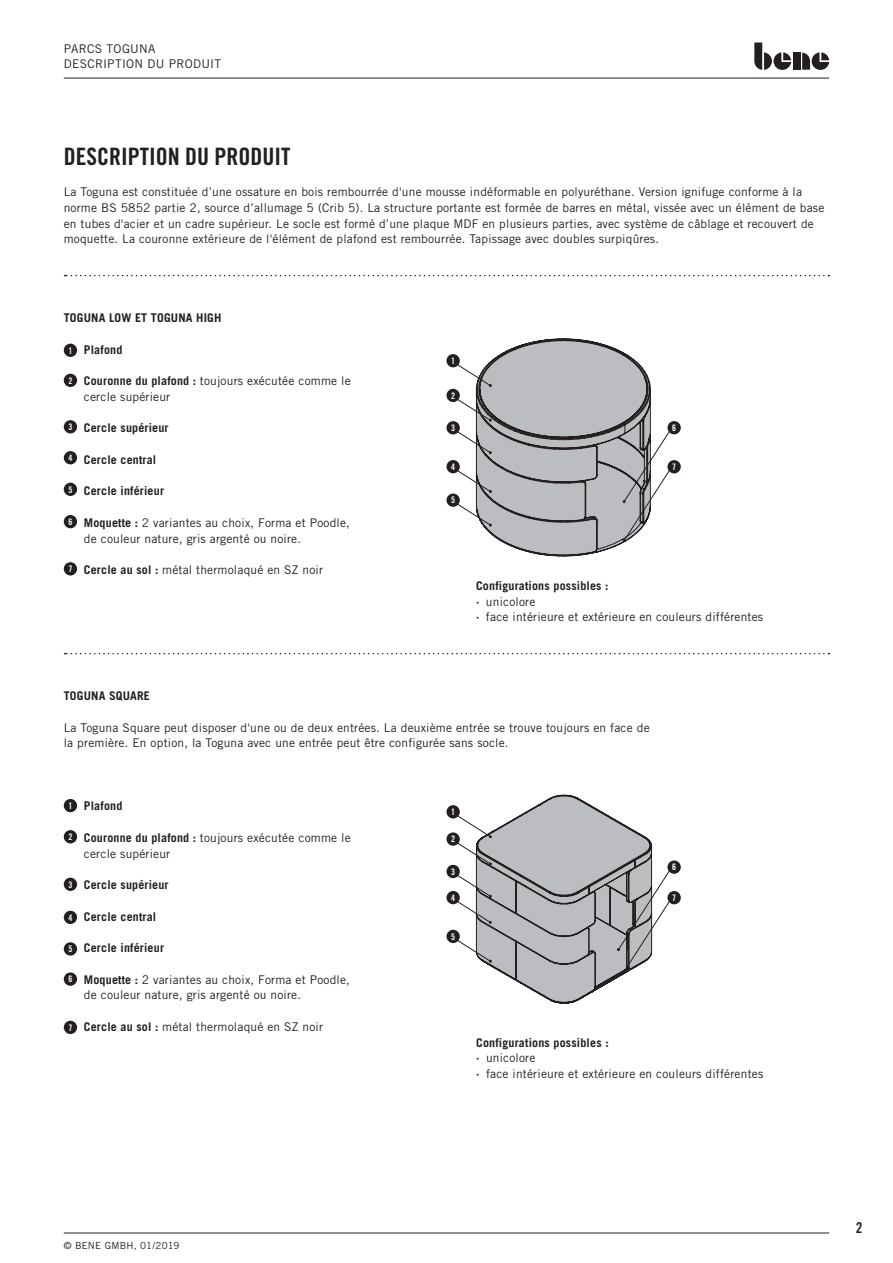
<style>
.page{position:relative;width:893px;height:1263px;background:#fff}
.page>*{position:absolute;margin:0;border:0;box-sizing:border-box;transform-origin:0 0}
.t1{font:24px "Trade Gothic LT Std Bd Cn 20";color:#231f20}
.t2{font:15px "Trade Gothic LT Std Bd Cn 20";color:#231f20}
.t3{font:12px/15.8px "Trade Gothic LT Std";letter-spacing:.015em;color:#231f20}
.t4{font:700 12px "Trade Gothic LT Std";letter-spacing:.015em;color:#231f20}
.t5{font:9.75px "Trade Gothic LT Std";letter-spacing:.025em;color:#231f20}
.t6{font:9px "Trade Gothic LT Std Bd Cn 20";color:#fff}
.s1{font-weight:700}
</style>
<div class="page">
<svg style="left:754px;top:43px;width:37px;height:27px"></svg>
<div style="left:793px;top:53px;width:7px;height:17px;background:#231f20"></div>
<svg style="left:802px;top:52px;width:27px;height:18px"></svg>
<div style="left:446px;top:805px;width:14px;height:13px;background:#231f20;border-radius:50%"></div>
<div style="left:446px;top:832px;width:14px;height:14px;background:#231f20;border-radius:50%"></div>
<div style="left:446px;top:865px;width:14px;height:13px;background:#231f20;border-radius:50%"></div>
<div style="left:446px;top:891px;width:14px;height:13px;background:#231f20;border-radius:50%"></div>
<div style="left:446px;top:930px;width:14px;height:13px;background:#231f20;border-radius:50%"></div>
<div style="left:667px;top:860px;width:14px;height:14px;background:#231f20;border-radius:50%"></div>
<div style="left:667px;top:891px;width:14px;height:13px;background:#231f20;border-radius:50%"></div>
<svg style="left:456px;top:795px;width:215px;height:208px"></svg>
<div style="left:446px;top:354px;width:14px;height:13px;background:#231f20;border-radius:50%"></div>
<div style="left:446px;top:389px;width:14px;height:13px;background:#231f20;border-radius:50%"></div>
<div style="left:446px;top:421px;width:14px;height:13px;background:#231f20;border-radius:50%"></div>
<div style="left:446px;top:460px;width:14px;height:13px;background:#231f20;border-radius:50%"></div>
<div style="left:446px;top:493px;width:14px;height:14px;background:#231f20;border-radius:50%"></div>
<div style="left:667px;top:421px;width:14px;height:13px;background:#231f20;border-radius:50%"></div>
<div style="left:667px;top:460px;width:14px;height:13px;background:#231f20;border-radius:50%"></div>
<svg style="left:456px;top:338px;width:215px;height:217px"></svg>
<hr style="left:64px;top:78px;width:765px;height:1px;background:#231f20">
<hr style="left:64px;top:1232px;width:765px;height:1px;background:#231f20">
<div style="left:64px;top:344px;width:13px;height:13px;background:#231f20;border-radius:50%"></div>
<div style="left:64px;top:799px;width:13px;height:13px;background:#231f20;border-radius:50%"></div>
<div style="left:64px;top:374px;width:13px;height:13px;background:#231f20;border-radius:50%"></div>
<div style="left:64px;top:830px;width:13px;height:13px;background:#231f20;border-radius:50%"></div>
<div style="left:64px;top:420px;width:13px;height:13px;background:#231f20;border-radius:50%"></div>
<div style="left:64px;top:878px;width:13px;height:13px;background:#231f20;border-radius:50%"></div>
<div style="left:64px;top:451px;width:13px;height:13px;background:#231f20;border-radius:50%"></div>
<div style="left:64px;top:911px;width:13px;height:13px;background:#231f20;border-radius:50%"></div>
<div style="left:64px;top:515px;width:13px;height:13px;background:#231f20;border-radius:50%"></div>
<div style="left:64px;top:972px;width:13px;height:14px;background:#231f20;border-radius:50%"></div>
<div style="left:64px;top:562px;width:13px;height:13px;background:#231f20;border-radius:50%"></div>
<div style="left:64px;top:1021px;width:13px;height:13px;background:#231f20;border-radius:50%"></div>
<div style="left:64px;top:483px;width:13px;height:13px;background:#231f20;border-radius:50%"></div>
<div style="left:64px;top:942px;width:13px;height:13px;background:#231f20;border-radius:50%"></div>
<svg style="left:65px;top:275px;width:764px;height:1px"></svg>
<svg style="left:65px;top:653px;width:764px;height:1px"></svg>
<p class="t3" style="left:64px;top:41px;width:159px;line-height:14.4px">PARCS TOGUNA<br>DESCRIPTION DU PRODUIT</p>
<h1 class="t1" style="left:64px;top:141px;width:228px">DESCRIPTION DU PRODUIT</h1>
<p class="t3" style="left:64px;top:184px;width:762px">La Toguna est constituée d’une ossature en bois rembourrée d'une mousse indéformable en polyuréthane. Version ignifuge conforme à la norme BS 5852 partie 2, source d’allumage 5 (Crib 5). La structure portante est formée de barres en métal, vissée avec un élément de base en tubes d'acier et un cadre supérieur. Le socle est formé d’une plaque M DF en plusieurs parties, avec système de câblage et recouvert de moquette. La couronne extérieure de l'élément de plafond est rembourrée. Tapissage avec doubles surpiqûres.</p>
<p class="t4" style="left:64px;top:310px;width:159px">TOGUNA LOW ET TOGUNA HIGH</p>
<p class="t6" style="left:68px;top:345px;width:5px">1</p>
<p class="t6" style="left:68px;top:375px;width:5px">2</p>
<p class="t6" style="left:68px;top:421px;width:5px">3</p>
<p class="t6" style="left:68px;top:452px;width:5px">4</p>
<p class="t6" style="left:68px;top:484px;width:5px">5</p>
<p class="t6" style="left:68px;top:516px;width:5px">6</p>
<p class="t6" style="left:68px;top:563px;width:5px">7</p>
<p class="t4" style="left:84px;top:342px;width:40px">Plafond</p>
<p class="t3" style="left:84px;top:373px;width:268px"><span class="s1">Couronne du plafond :</span> toujours exécutée comme le cercle supérieur</p>
<p class="t4" style="left:84px;top:421px;width:86px">Cercle supérieur</p>
<p class="t4" style="left:84px;top:452px;width:74px">Cercle central</p>
<p class="t4" style="left:84px;top:484px;width:82px">Cercle inférieur</p>
<p class="t3" style="left:84px;top:515px;width:267px"><span class="s1">Moquette :</span> 2 variantes au choix, Forma et Poodle, de couleur nature, gris argenté ou noire.</p>
<p class="t3" style="left:84px;top:562px;width:241px"><span class="s1">Cercle au sol :</span> métal thermolaqué en SZ noir</p>
<p class="t4" style="left:64px;top:688px;width:88px">TOGUNA SQUARE</p>
<p class="t6" style="left:451px;top:355px;width:5px">1</p>
<p class="t6" style="left:451px;top:390px;width:5px">2</p>
<p class="t6" style="left:451px;top:422px;width:5px">3</p>
<p class="t6" style="left:451px;top:461px;width:5px">4</p>
<p class="t6" style="left:451px;top:495px;width:5px">5</p>
<p class="t6" style="left:672px;top:422px;width:5px">6</p>
<p class="t6" style="left:672px;top:461px;width:5px">7</p>
<p class="t3" style="left:476px;top:578px;width:289px"><span class="s1">Configurations possibles :<br>·</span> unicolore<br><span class="s1">·</span> face intérieure et extérieure en couleurs différentes</p>
<p class="t3" style="left:64px;top:719px;width:587px">La Toguna Square peut disposer d'une ou de deux entrées. La deuxième entrée se trouve toujours en face de la première. En option, la Toguna avec une entrée peut être configurée sans socle.</p>
<p class="t6" style="left:68px;top:800px;width:5px">1</p>
<p class="t6" style="left:68px;top:831px;width:5px">2</p>
<p class="t6" style="left:68px;top:879px;width:5px">3</p>
<p class="t6" style="left:68px;top:912px;width:5px">4</p>
<p class="t6" style="left:68px;top:943px;width:5px">5</p>
<p class="t6" style="left:68px;top:974px;width:5px">6</p>
<p class="t6" style="left:68px;top:1022px;width:5px">7</p>
<p class="t4" style="left:84px;top:799px;width:40px">Plafond</p>
<p class="t3" style="left:84px;top:830px;width:268px"><span class="s1">Couronne du plafond :</span> toujours exécutée comme le cercle supérieur</p>
<p class="t4" style="left:84px;top:877px;width:86px">Cercle supérieur</p>
<p class="t4" style="left:84px;top:909px;width:74px">Cercle central</p>
<p class="t4" style="left:84px;top:940px;width:82px">Cercle inférieur</p>
<p class="t3" style="left:84px;top:971px;width:267px"><span class="s1">Moquette :</span> 2 variantes au choix, Forma et Poodle, de couleur nature, gris argenté ou noire.</p>
<p class="t3" style="left:84px;top:1018px;width:241px"><span class="s1">Cercle au sol :</span> métal thermolaqué en SZ noir</p>
<p class="t6" style="left:451px;top:806px;width:5px">1</p>
<p class="t6" style="left:451px;top:834px;width:5px">2</p>
<p class="t6" style="left:451px;top:866px;width:5px">3</p>
<p class="t6" style="left:451px;top:892px;width:5px">4</p>
<p class="t6" style="left:451px;top:931px;width:5px">5</p>
<p class="t6" style="left:672px;top:862px;width:5px">6</p>
<p class="t6" style="left:672px;top:892px;width:5px">7</p>
<p class="t3" style="left:476px;top:1034px;width:289px"><span class="s1">Configurations possibles :<br>·</span> unicolore<br><span class="s1">·</span> face intérieure et extérieure en couleurs différentes</p>
<p class="t5" style="left:64px;top:1239px;width:117px">© Bene GmbH, 01/2019</p>
<p class="t2" style="left:856px;top:1218px;width:8px">2</p>
</div>
